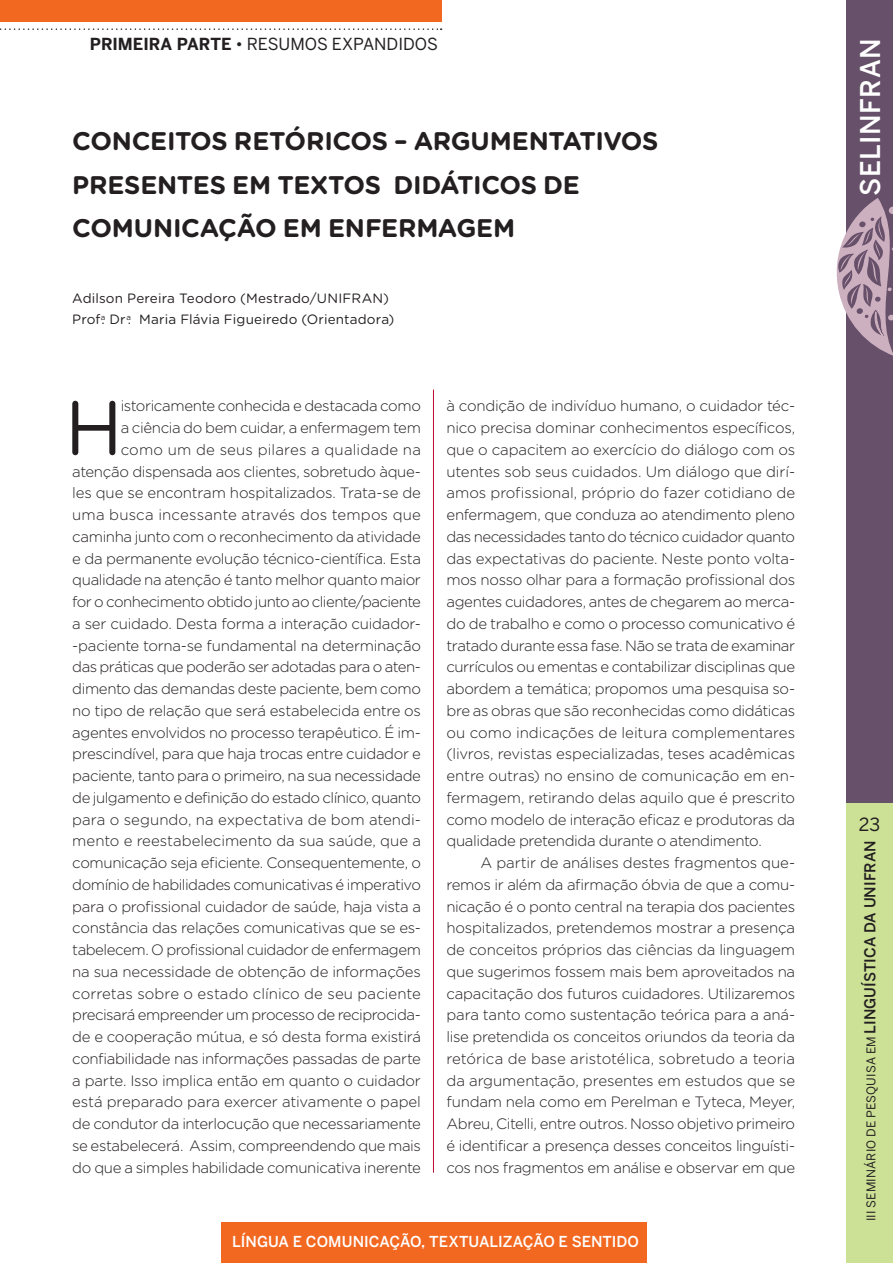
<style>
.page{position:relative;width:893px;height:1263px;background:#fff}
.page>*{position:absolute;margin:0;border:0;box-sizing:border-box;transform-origin:0 0}
.t1{font:76.65px "Gotham Rounded";color:#231f20}
.t2{font:500 27px "Benton Sans";letter-spacing:.02em;color:#fff}
.t3{font:700 25.5px/43.5px "Gotham Rounded";letter-spacing:-.015em;color:#231f20}
.t4{font:18px "Benton Sans";color:#231f20}
.t5{font:16.5px "Benton Sans";color:#231f20}
.t6{font:300 15px/21.8px "Gotham Rounded";letter-spacing:-.025em;color:#231f20;text-align:justify}
.t7{font:500 15px "Benton Sans";color:#fff}
.t8{font:13.5px/21.8px "Gotham Rounded";letter-spacing:.01em;color:#231f20}
.t9{font:12px "Benton Sans";letter-spacing:.01em;color:#231f20}
.s1{font-weight:700}
.s2{font-weight:500;font-size:15px}
</style>
<div class="page">
<svg style="left:0;top:28px;width:442px;height:2px"></svg>
<div style="left:846px;top:0;width:47px;height:804px;background:#67506a"></div>
<div style="left:846px;top:804px;width:47px;height:459px;background:#cce196"></div>
<svg style="left:836px;top:198px;width:57px;height:158px"></svg>
<div style="left:0;top:0;width:441px;height:21px;background:#f36821"></div>
<div style="left:221px;top:1222px;width:425px;height:41px;background:#f36821"></div>
<hr style="left:433px;top:390px;width:1px;height:783px;background:#ba0b31">
<p class="t5" style="left:90px;top:34px;width:349px"><span class="s1">PRIMEIRA PARTE</span> • RESUMOS EXPANDIDOS</p>
<h3 class="t3" style="left:72px;top:118px;width:587px">CONCEITOS RETÓRICOS – ARGUMENTATIVOS<br>PRESENTES EM TEXTOS DIDÁTICOS DE<br>COMUNICAÇÃO EM ENFERMAGEM</h3>
<p class="t8" style="left:72px;top:286px;width:324px">Adilson Pereira Teodoro (Mestrado/UNIFRAN)<br>Prof.<sup>a</sup> Dr<sup>a</sup>. Maria Flávia Figueiredo (Orientadora)</p>
<p class="t6" style="left:72px;top:394px;width:350px;text-align:right">istoricamente conhecida e destacada como<br>a ciência do bem cuidar, a enfermagem tem<br>como um de seus pilares a qualidade na atenção dispensada aos clientes, sobretudo àque&shy;les que se encontram hospitalizados. Trata-se de uma busca incessante através dos tempos que caminha junto com o reconhecimento da atividade e da permanente evolução técnico-científica. Esta qualidade na atenção é tanto melhor quanto maior for o conhecimento obtido junto ao cliente/paciente a ser cuidado. Desta forma a interação cuidador--paciente torna-se fundamental na determinação das práticas que poderão ser adotadas para o aten&shy;dimento das demandas deste paciente, bem como no tipo de relação que será estabelecida entre os agentes envolvidos no processo terapêutico. É im&shy;prescindível, para que haja trocas entre cuidador e paciente, tanto para o primeiro, na sua necessidade de julgamento e definição do estado clínico, quanto para o segundo, na expectativa de bom atendi&shy;mento e reestabelecimento da sua saúde, que a comunicação seja eficiente. Consequentemente, o domínio de habilidades comunicativas é imperativo para o profissional cuidador de saúde, haja vista a constância das relações comunicativas que se es&shy;tabelecem. O profissional cuidador de enfermagem na sua necessidade de obtenção de informações corretas sobre o estado clínico de seu paciente precisará empreender um processo de reciprocida&shy;de e cooperação mútua, e só desta forma existirá confiabilidade nas informações passadas de parte a parte. Isso implica então em quanto o cuidador está preparado para exercer ativamente o papel de condutor da interlocução que necessariamente se estabelecerá. Assim, compreendendo que mais do que a simples habilidade comunicativa inerente</p>
<p class="t6" style="left:446px;top:394px;width:350px">à condição de indivíduo humano, o cuidador téc&shy;nico precisa dominar conhecimentos específicos, que o capacitem ao exercício do diálogo com os utentes sob seus cuidados. Um diálogo que dirí&shy;amos profissional, próprio do fazer cotidiano de enfermagem, que conduza ao atendimento pleno das necessidades tanto do técnico cuidador quanto das expectativas do paciente. Neste ponto volta&shy;mos nosso olhar para a formação profissional dos agentes cuidadores, antes de chegarem ao merca&shy;do de trabalho e como o processo comunicativo é tratado durante essa fase. Não se trata de examinar currículos ou ementas e contabilizar disciplinas que abordem a temática; propomos uma pesquisa so&shy;bre as obras que são reconhecidas como didáticas ou como indicações de leitura complementares (livros, revistas especializadas, teses acadêmicas entre outras) no ensino de comunicação em en&shy;fermagem, retirando delas aquilo que é prescrito como modelo de interação eficaz e produtoras da qualidade pretendida durante o atendimento.</p>
<h1 class="t1" style="left:65px;top:375px;width:60px">H</h1>
<p class="t6" style="left:446px;top:851px;width:350px;text-indent:34px">A partir de análises destes fragmentos que&shy;remos ir além da afirmação óbvia de que a comu&shy;nicação é o ponto central na terapia dos pacientes hospitalizados, pretendemos mostrar a presença de conceitos próprios das ciências da linguagem que sugerimos fossem mais bem aproveitados na capacitação dos futuros cuidadores. Utilizaremos para tanto como sustentação teórica para a aná&shy;lise pretendida os conceitos oriundos da teoria da retórica de base aristotélica, sobretudo a teoria da argumentação, presentes em estudos que se fundam nela como em Perelman e Tyteca, Meyer, Abreu, Citelli, entre outros. Nosso objetivo primeiro é identificar a presença desses conceitos linguísti&shy;cos nos fragmentos em análise e observar em que</p>
<p class="t7" style="left:232px;top:1233px;width:408px">LÍNGUA E COMUNICAÇÃO, TEXTUALIZAÇÃO E SENTIDO</p>
<h2 class="t2" style="left:854px;top:196px;width:159px;rotate:-90deg">SELINFRAN</h2>
<p class="t4" style="left:859px;top:813px;width:23px">23</p>
<p class="t9" style="left:864px;top:1221px;width:382px;rotate:-90deg">III SEMINÁRIO DE PESQUISA EM <span class="s2">LINGUÍSTICA DA UNIFRAN</span></p>
</div>
